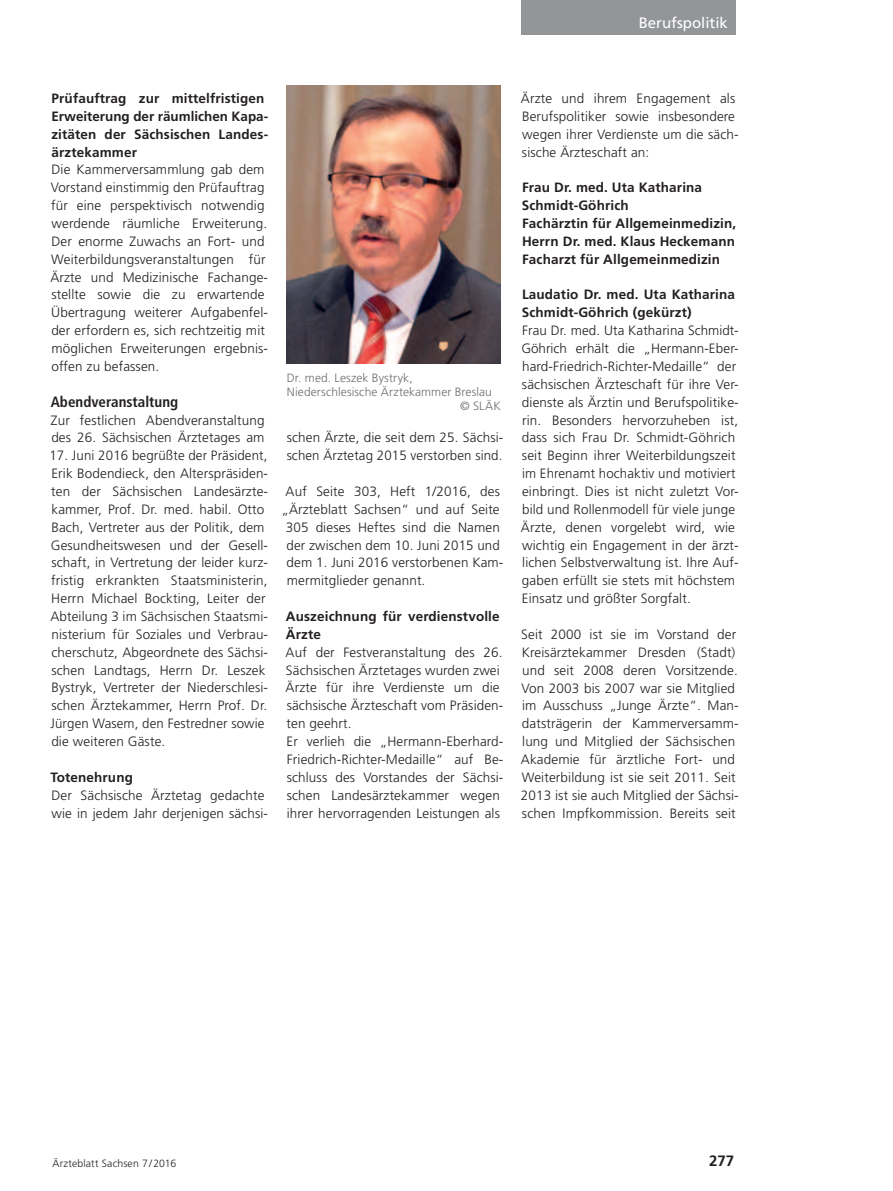
<style>
.page{position:relative;width:893px;height:1191px;background:#fff}
.page>*{position:absolute;margin:0;border:0;box-sizing:border-box;transform-origin:0 0}
.Zwischenüberschrift{font:700 condensed 15px "Frutiger";color:#231f20}
.t1{font:15px "Frutiger";color:#fff}
.t2{font:700 15px "Frutiger";color:#231f20}
.Text_allgemein{font:300 13.5px/17.9px "Frutiger";letter-spacing:.01em;color:#231f20}
.Text_allgemein-2{font:700 13.5px/17.9px "Frutiger";letter-spacing:.01em;color:#231f20}
.Bildunterschrift{font:300 12px "Frutiger";letter-spacing:.01em;color:#6c6d70}
.t3{font:300 10.5px "Frutiger";letter-spacing:.015em;color:#231f20}
</style>
<div class="page">
<div style="left:522px;top:0;width:214px;height:34px;background:#939598"></div>
<img style="left:286px;top:85px;width:214px;height:279px">
<p class="t1" style="left:639px;top:14px;width:91px">Berufspolitik</p>
<p class="Text_allgemein-2" style="left:51px;top:89px;width:217px">Prüfauftrag zur mittelfristigen<br>Erweiterung der räumlichen Kapa&shy;zitäten der Sächsischen Landes&shy;ärztekammer</p>
<p class="Text_allgemein" style="left:50px;top:161px;width:219px">Die Kammerversammlung gab dem Vorstand einstimmig den Prüfauftrag für eine perspektivisch notwendig werdende räumliche Erweiterung.<br>Der enorme Zuwachs an Fort- und Weiterbildungsveranstaltungen für Ärzte und Medizinische Fachange&shy;stellte sowie die zu erwartende Übertragung weiterer Aufgabenfel&shy;der erfordern es, sich rechtzeitig mit möglichen Erweiterungen ergebnis&shy;offen zu befassen.</p>
<p class="Zwischenüberschrift" style="left:51px;top:392px;width:129px">Abendveranstaltung</p>
<p class="Text_allgemein" style="left:51px;top:411px;width:215px">Zur festlichen Abendveranstaltung des 26. Sächsischen Ärztetages am</p>
<p class="Text_allgemein" style="left:49px;top:446px;width:220px">17. Juni 2016 begrüßte der Präsident, Erik Bodendieck, den Alterspräsiden&shy;ten der Sächsischen Landesärzte&shy;kammer, Prof. Dr. med. habil. Otto Bach, Vertreter aus der Politik, dem Gesundheitswesen und der Gesell&shy;schaft, in Vertretung der leider kurz&shy;fristig erkrankten Staatsministerin, Herrn Michael Bockting, Leiter der Abteilung 3 im Sächsischen Staatsmi&shy;nisterium für Soziales und Verbrau&shy;cherschutz, Abgeordnete des Sächsi&shy;schen Landtags, Herrn Dr. Leszek Bystryk, Vertreter der Niederschlesi&shy;schen Ärztekammer, Herrn Prof. Dr.<br>Jürgen Wasem, den Festredner sowie die weiteren Gäste.</p>
<p class="Text_allgemein-2" style="left:51px;top:768px;width:84px">Totenehrung</p>
<p class="Text_allgemein" style="left:51px;top:786px;width:218px">Der Sächsische Ärztetag gedachte wie in jedem Jahr derjenigen sächsi-</p>
<p class="Bildunterschrift" style="left:287px;top:371px;width:127px">Dr. med. Leszek Bystryk,</p>
<p class="Bildunterschrift" style="left:287px;top:385px;width:206px">Niederschlesische Ärztekammer Breslau</p>
<p class="Bildunterschrift" style="left:460px;top:399px;width:42px">© SLÄK</p>
<p class="Text_allgemein" style="left:287px;top:429px;width:218px">schen Ärzte, die seit dem 25. Sächsi&shy;schen Ärztetag 2015 verstorben sind.</p>
<p class="Text_allgemein" style="left:286px;top:482px;width:216px">Auf Seite 303, Heft 1/2016, des</p>
<p class="Text_allgemein" style="left:281px;top:500px;width:220px">„Ärzteblatt Sachsen“ und auf Seite</p>
<p class="Text_allgemein" style="left:286px;top:518px;width:216px">305 dieses Heftes sind die Namen</p>
<p class="Text_allgemein" style="left:287px;top:536px;width:215px">der zwischen dem 10. Juni 2015 und</p>
<p class="Text_allgemein" style="left:287px;top:554px;width:218px">dem 1. Juni 2016 verstorbenen Kam-</p>
<p class="Text_allgemein" style="left:287px;top:571px;width:140px">mermitglieder genannt.</p>
<p class="Text_allgemein-2" style="left:286px;top:607px;width:215px">Auszeichnung für verdienstvolle<br>Ärzte</p>
<p class="Text_allgemein" style="left:286px;top:643px;width:219px">Auf der Festveranstaltung des 26.<br>Sächsischen Ärztetages wurden zwei<br>Ärzte für ihre Verdienste um die sächsische Ärzteschaft vom Präsiden&shy;ten geehrt.</p>
<p class="Text_allgemein" style="left:287px;top:732px;width:218px">Er verlieh die „Hermann-Eberhard-Friedrich-Richter-Medaille“ auf Be-- schluss des Vorstandes der Sächsi&shy;schen Landesärztekammer wegen ihrer hervorragenden Leistungen als</p>
<p class="Text_allgemein" style="left:521px;top:89px;width:219px">Ärzte und ihrem Engagement als<br>Berufspolitiker sowie insbesondere wegen ihrer Verdienste um die säch&shy;sische Ärzteschaft an:</p>
<p class="Text_allgemein-2" style="left:522px;top:178px;width:182px">Frau Dr. med. Uta Katharina<br>Schmidt-Göhrich</p>
<p class="Text_allgemein-2" style="left:522px;top:214px;width:216px">Fachärztin für Allgemeinmedizin,</p>
<p class="Text_allgemein-2" style="left:522px;top:232px;width:214px">Herrn Dr. med. Klaus Heckemann</p>
<p class="Text_allgemein-2" style="left:522px;top:250px;width:200px">Facharzt für Allgemeinmedizin</p>
<p class="Text_allgemein-2" style="left:522px;top:286px;width:215px">Laudatio Dr. med. Uta Katharina<br>Schmidt-Göhrich (gekürzt)</p>
<p class="Text_allgemein" style="left:521px;top:321px;width:219px">Frau Dr. med. Uta Katharina Schmidt-Göhrich erhält die „Hermann-Eber&shy;hard-Friedrich-Richter-Medaille“ der sächsischen Ärzteschaft für ihre Ver&shy;dienste als Ärztin und Berufspolitike&shy;rin. Besonders hervorzuheben ist, dass sich Frau Dr. Schmidt-Göhrich seit Beginn ihrer Weiterbildungszeit im Ehrenamt hochaktiv und motiviert einbringt. Dies ist nicht zuletzt Vor&shy;bild und Rollenmodell für viele junge Ärzte, denen vorgelebt wird, wie wichtig ein Engagement in der ärzt&shy;lichen Selbstverwaltung ist. Ihre Auf&shy;gaben erfüllt sie stets mit höchstem Einsatz und größter Sorgfalt.</p>
<p class="Text_allgemein" style="left:521px;top:625px;width:219px">Seit 2000 ist sie im Vorstand der Kreisärztekammer Dresden (Stadt) und seit 2008 deren Vorsitzende.<br>Von 2003 bis 2007 war sie Mitglied im Ausschuss „Junge Ärzte“. Man&shy;datsträgerin der Kammerversamm&shy;lung und Mitglied der Sächsischen Akademie für ärztliche Fort- und Weiterbildung ist sie seit 2011. Seit 2013 ist sie auch Mitglied der Sächsi&shy;schen Impfkommission. Bereits seit</p>
<p class="t3" style="left:53px;top:1157px;width:125px">Ärzteblatt Sachsen 7/2016</p>
<p class="t2" style="left:709px;top:1151px;width:27px">277</p>
</div>
